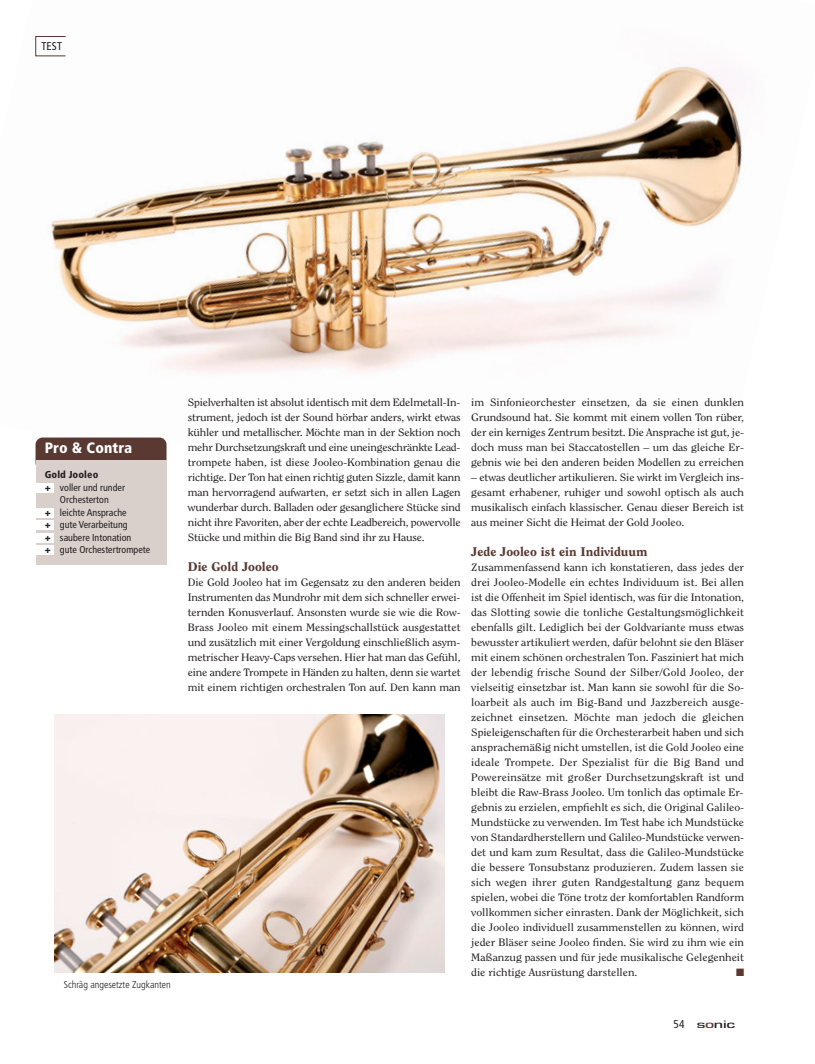
<style>
.page{position:relative;width:815px;height:1064px;background:#fff}
.page>*{position:absolute;margin:0;border:0;box-sizing:border-box;transform-origin:0 0}
.t1{font:900 condensed 15px "Frutiger LT Std";letter-spacing:.01em;color:#fff}
.t2{font:800 12.5px "Clearface Std";color:#593931;scale:1.1 1}
.t3{font:500 11.25px "Eurostile T";letter-spacing:-.02em;color:#231f20;scale:1.6 1}
.t4{font:condensed 11.25px "Frutiger LT Std";color:#231f20}
.t5{font:10.62px/15px "Clearface Std";letter-spacing:-.01em;color:#231f20;text-align:justify;scale:1.1 1}
.t6{font:10.62px "Zapf Dingbats";color:#593931}
.t7{font:condensed 10px "Frutiger LT Std";color:#231f20}
.t8{font:300 condensed 10px "Frutiger LT Std";color:#231f20}
.t9{font:900 condensed 10px "Frutiger LT Std";letter-spacing:.01em;color:#231f20}
.s1{font-weight:900}
.s2{font-family:"Frutiger LT Std";font-weight:400;font-stretch:condensed}
.s3{color:#593931}
</style>
<div class="page">
<img style="left:35px;top:56px;width:709px;height:387px">
<div style="left:36px;top:437px;width:131px;height:33px;background:#593931;border-radius:7px"></div>
<div style="left:36px;top:460px;width:131px;height:104px;background:#d9d0cc"></div>
<div style="left:32px;top:508px;width:21px;height:9px;background:#fff"></div>
<div style="left:32px;top:483px;width:21px;height:9px;background:#fff"></div>
<div style="left:32px;top:521px;width:21px;height:9px;background:#fff"></div>
<div style="left:32px;top:546px;width:21px;height:9px;background:#fff"></div>
<div style="left:32px;top:533px;width:21px;height:9px;background:#fff"></div>
<div style="left:35px;top:36px;width:31px;height:20px;border:1px solid #593931"></div>
<img style="left:55px;top:714px;width:390px;height:259px">
<p class="t4" style="left:42px;top:40px;width:22px">TEST</p>
<h1 class="t1" style="left:45px;top:440px;width:89px">Pro &amp; Contra</h1>
<p class="t9" style="left:45px;top:470px;width:55px">Gold Jooleo</p>
<p class="t7" style="left:45px;top:482px;width:82px"><span class="s1">+</span> voller und runder</p>
<p class="t7" style="left:60px;top:495px;width:50px">Orchesterton</p>
<p class="t7" style="left:45px;top:507px;width:83px"><span class="s1">+</span> leichte Ansprache</p>
<p class="t7" style="left:45px;top:520px;width:84px"><span class="s1">+</span> gute Verarbeitung</p>
<p class="t7" style="left:45px;top:532px;width:88px"><span class="s1">+</span> saubere Intonation</p>
<p class="t7" style="left:45px;top:545px;width:107px"><span class="s1">+</span> gute Orchestertrompete</p>
<p class="t8" style="left:64px;top:980px;width:109px">Schräg angesetzte Zugkanten</p>
<p class="t5" style="left:188px;top:395px;width:250px">Spielverhalten ist absolut identisch mit dem Edelmetall-In&shy;strument, jedoch ist der Sound hörbar anders, wirkt etwas kühler und metallischer. Möchte man in der Sektion noch mehr Durchsetzungskraft und eine uneingeschränkte Lead&shy;trompete haben, ist diese Jooleo-Kombination genau die richtige. Der Ton hat einen richtig guten Sizzle, damit kann man hervorragend aufwarten, er setzt sich in allen Lagen wunderbar durch. Balladen oder gesanglichere Stücke sind nicht ihre Favoriten, aber der echte Leadbereich, powervolle Stücke und mithin die Big Band sind ihr zu Hause.</p>
<p class="t2" style="left:188px;top:560px;width:84px">Die Gold Jooleo</p>
<p class="t5" style="left:188px;top:575px;width:250px">Die Gold Jooleo hat im Gegensatz zu den anderen beiden Instrumenten das Mundrohr mit dem sich schneller erwei&shy;ternden Konusverlauf. Ansonsten wurde sie wie die Row-Brass Jooleo mit einem Messingschallstück ausgestattet und zusätzlich mit einer Vergoldung einschließlich asym&shy;metrischer Heavy-Caps versehen. Hier hat man das Gefühl, eine andere Trompete in Händen zu halten, denn sie wartet mit einem richtigen orchestralen Ton auf. Den kann man</p>
<p class="t5" style="left:471px;top:395px;width:250px">im Sinfonieorchester einsetzen, da sie einen dunklen Grundsound hat. Sie kommt mit einem vollen Ton rüber, der ein kerniges Zentrum besitzt. Die Ansprache ist gut, je&shy;doch muss man bei Staccatostellen – um das gleiche Er&shy;gebnis wie bei den anderen beiden Modellen zu erreichen</p>
<p class="t5" style="left:471px;top:470px;width:250px">– etwas deutlicher artikulieren. Sie wirkt im Vergleich ins&shy;gesamt erhabener, ruhiger und sowohl optisch als auch musikalisch einfach klassischer. Genau dieser Bereich ist aus meiner Sicht die Heimat der Gold Jooleo.</p>
<p class="t2" style="left:471px;top:545px;width:162px">Jede Jooleo ist ein Individuum</p>
<p class="t5" style="left:471px;top:560px;width:250px">Zusammenfassend kann ich konstatieren, dass jedes der drei Jooleo-Modelle ein echtes Individuum ist. Bei allen ist die Offenheit im Spiel identisch, was für die Intonation, das Slotting sowie die tonliche Gestaltungsmöglichkeit ebenfalls gilt. Lediglich bei der Goldvariante muss etwas bewusster artikuliert werden, dafür belohnt sie den Bläser mit einem schönen orchestralen Ton. Fasziniert hat mich der lebendig frische Sound der Silber/Gold Jooleo, der vielseitig einsetzbar ist. Man kann sie sowohl für die So&shy;loarbeit als auch im Big-Band und Jazzbereich ausge&shy;zeichnet einsetzen. Möchte man jedoch die gleichen Spieleigenschaften für die Orchesterarbeit haben und sich ansprachemäßig nicht umstellen, ist die Gold Jooleo eine ideale Trompete. Der Spezialist für die Big Band und Powereinsätze mit großer Durchsetzungskraft ist und bleibt die Raw-Brass Jooleo. Um tonlich das optimale Er&shy;gebnis zu erzielen, empfiehlt es sich, die Original Galileo-Mundstücke zu verwenden. Im Test habe ich Mundstücke von Standardherstellern und Galileo-Mundstücke verwen&shy;det und kam zum Resultat, dass die Galileo-Mundstücke die bessere Tonsubstanz produzieren. Zudem lassen sie sich wegen ihrer guten Randgestaltung ganz bequem spielen, wobei die Töne trotz der komfortablen Randform vollkommen sicher einrasten. Dank der Möglichkeit, sich die Jooleo individuell zusammenstellen zu können, wird jeder Bläser seine Jooleo finden. Sie wird zu ihm wie ein Maßanzug passen und für jede musikalische Gelegenheit die richtige Ausrüstung darstellen.</p>
<p class="t6" style="left:736px;top:967px;width:10px">■</p>
<p class="t3" style="left:674px;top:1018px;width:40px"><span class="s2">54</span> s<span class="s3">o</span>nic</p>
</div>
